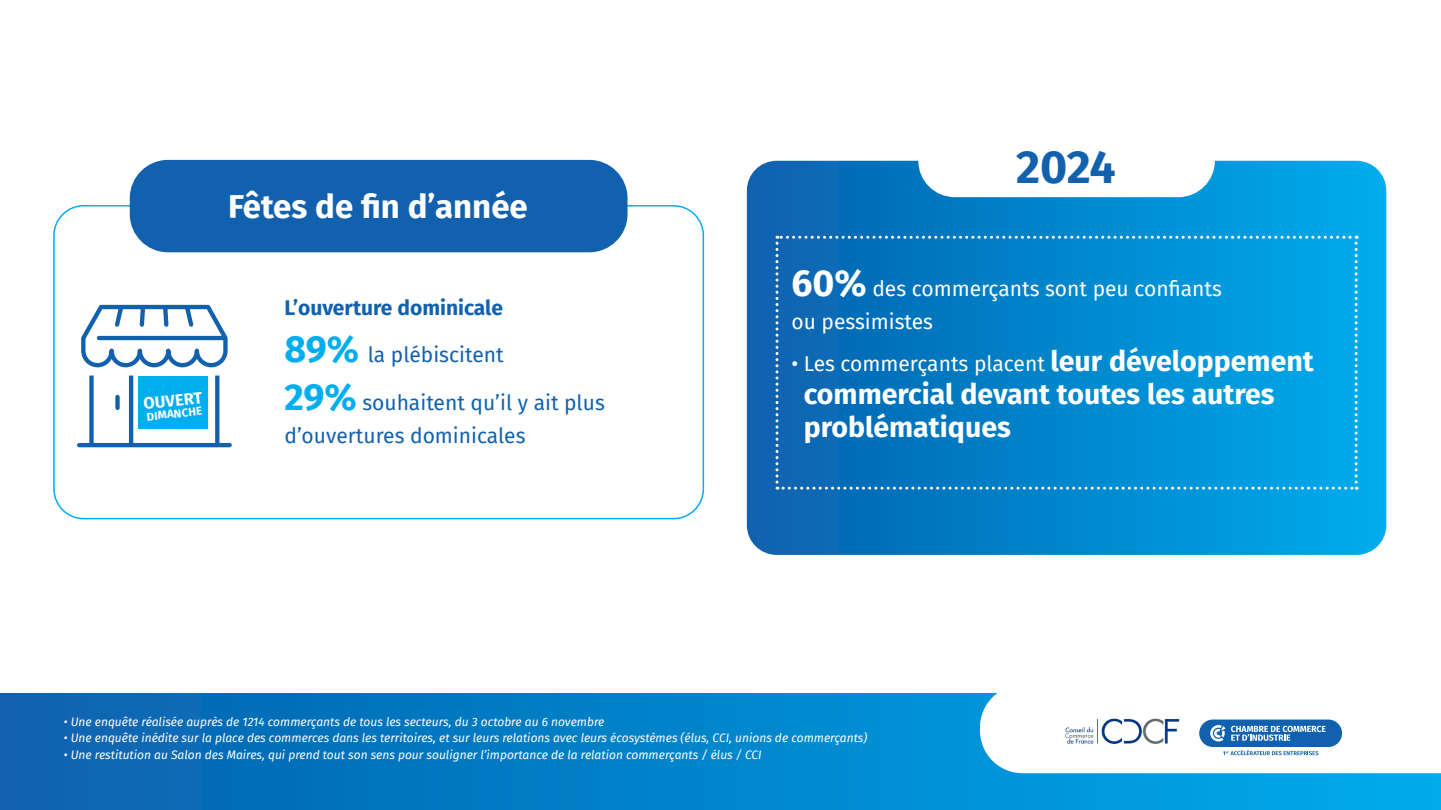
<style>
.page{position:relative;width:1441px;height:810px;background:#fff}
.page>*{position:absolute;margin:0;border:0;box-sizing:border-box;transform-origin:0 0}
.titre{font:700 46.5px "Fira Sans";color:#1161af}
.titre_blanc{font:700 33px "Fira Sans";color:#fff}
.texte{font:700 28.5px/33px "Fira Sans";color:#fff}
.texte-2{font:21px/33px "Fira Sans";color:#fff}
.texte-3{font:21px/33px "Fira Sans";color:#1161af}
.texte-4{font:700 21px "Fira Sans";color:#1161af}
.texte-5{font:700 16.35px "Fira Sans";color:#fff}
.t1{font:italic 12px "Fira Sans";color:#fff}
.texte-6{font:700 11.55px "Fira Sans";color:#fff}
.s1{font-weight:700;font-size:37.5px;color:#00aeef}
.s2{font-weight:700;font-size:37.5px}
.s3{font-weight:700;font-size:28.5px}
</style>
<div class="page">
<div style="left:0;top:693px;width:1440px;height:117px;background:linear-gradient(to right,#0760ad,#00acec)"></div>
<svg style="left:979px;top:693px;width:461px;height:80px"></svg>
<img style="left:1063px;top:707px;width:116px;height:49px">
<div style="left:130px;top:160px;width:497px;height:92px;background:#1161af;border-radius:38px"></div>
<svg style="left:77px;top:304px;width:155px;height:144px"></svg>
<svg style="left:746px;top:161px;width:639px;height:394px;background:#0687cd"></svg>
<svg style="left:775px;top:236px;width:582px;height:254px;background:#0387cc"></svg>
<div style="left:918px;top:124px;width:296px;height:73px;background:#fff;border-radius:36px"></div>
<p class="titre_blanc" style="left:228px;top:178px;width:301px">Fêtes de fin d’année</p>
<p class="texte-5" style="left:142px;top:390px;width:61px;rotate:-6deg">OUVERT</p>
<p class="texte-6" style="left:146px;top:407px;width:57px;rotate:-6deg">DIMANCHE</p>
<p class="texte-4" style="left:284px;top:290px;width:220px">L’ouverture dominicale</p>
<p class="texte-3" style="left:284px;top:338px;width:221px"><span class="s1">89%</span> la plébiscitent</p>
<p class="texte-3" style="left:284px;top:386px;width:322px"><span class="s1">29%</span> souhaitent qu’il y ait plus d’ouvertures dominicales</p>
<p class="titre" style="left:1015px;top:127px;width:101px">2024</p>
<p class="texte-2" style="left:791px;top:272px;width:432px"><span class="s2">60%</span> des commerçants sont peu confiants ou pessimistes</p>
<p class="texte-2" style="left:791px;top:346px;width:524px">• Les commerçants placent <span class="s3">leur développement</span></p>
<p class="texte" style="left:803px;top:375px;width:472px">commercial devant toutes les autres problématiques</p>
<p class="t1" style="left:64px;top:712px;width:542px">• Une enquête réalisée auprès de 1214 commerçants de tous les secteurs, du 3 octobre au 6 novembre</p>
<p class="t1" style="left:64px;top:729px;width:805px">• Une enquête inédite sur la place des commerces dans les territoires, et sur leurs relations avec leurs écosystèmes (élus, CCI, unions de commerçants)</p>
<p class="t1" style="left:64px;top:745px;width:699px">• Une restitution au Salon des Maires, qui prend tout son sens pour souligner l’importance de la relation commerçants / élus / CCI</p>
</div>
